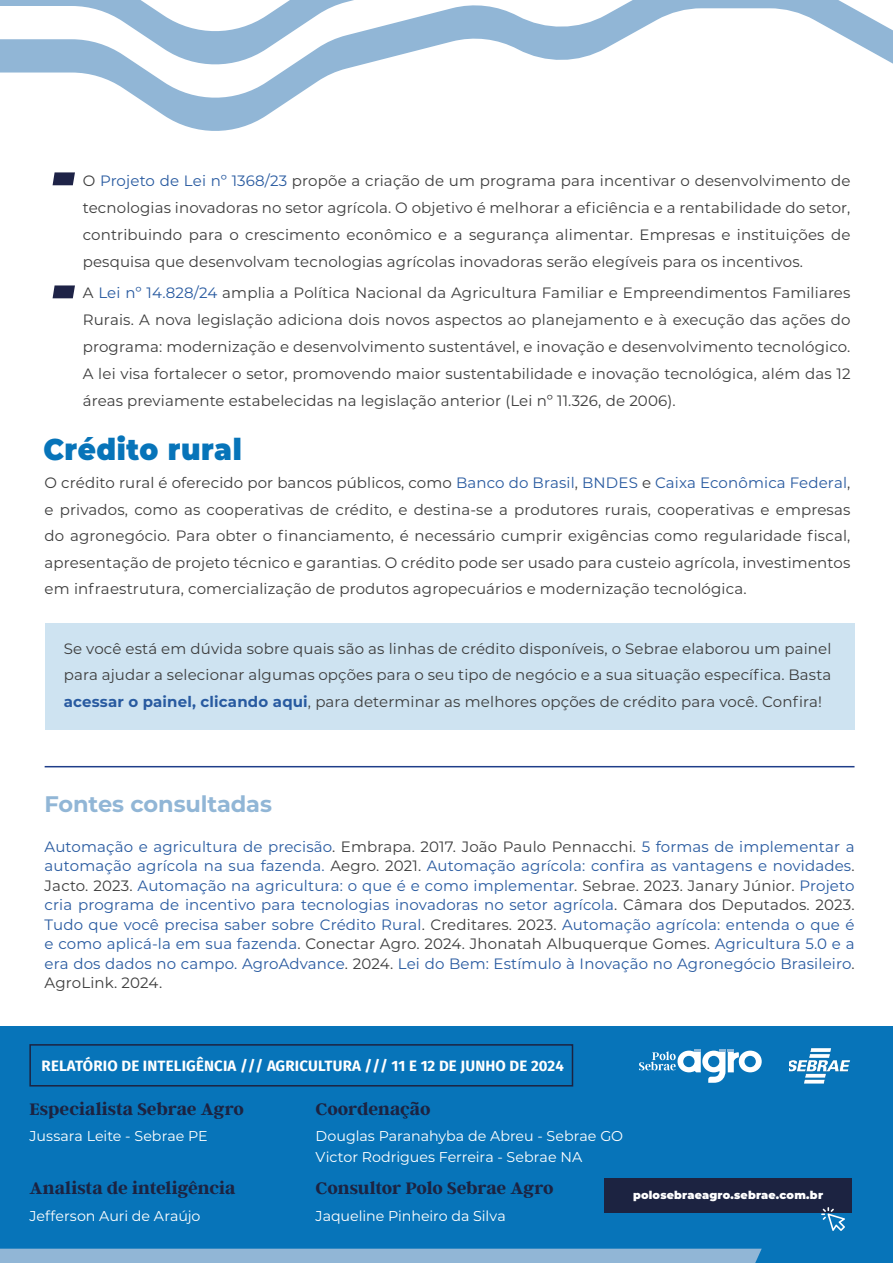
<style>
.page{position:relative;width:893px;height:1263px;background:#fff}
.page>*{position:absolute;margin:0;border:0;box-sizing:border-box;transform-origin:0 0}
.t1{font:900 30px "Montserrat";letter-spacing:.02em;color:#0774b9;scale:.93 1}
.t2{font:700 22.5px "Montserrat";letter-spacing:-.005em;color:#91b6d6}
.t3{font:700 18.6px "Argent CF";letter-spacing:-.005em;color:#1c2341}
.t4{font:15px/27px "Montserrat";letter-spacing:.01em;color:#3c3c3c;text-align:justify}
.t5{font:15px/19.5px "Montserrat";letter-spacing:.01em;color:#285aa0;text-align:justify}
.t6{font:700 15px "Fira Sans";letter-spacing:.01em;color:#fff}
.t7{font:15px "Fira Sans";letter-spacing:.01em;color:#fff}
.t8{font:14.25px/21.3px "Montserrat";color:#fff}
.t9{font:900 11.1px "Montserrat";letter-spacing:.02em;color:#fff}
.s1{color:#285aa0}
.s2{font-weight:700;color:#285aa0}
.s3{color:#3c3c3c}
</style>
<div class="page">
<svg style="left:0;top:70px;width:341px;height:61px"></svg>
<svg style="left:0;top:3px;width:893px;height:67px"></svg>
<svg style="left:0;top:0;width:844px;height:3px"></svg>
<hr style="left:45px;top:766px;width:809px;height:1px;background:#1f3d89">
<div style="left:0;top:1027px;width:893px;height:236px;background:#0774b9"></div>
<div style="left:45px;top:623px;width:809px;height:106px;background:#cee3f1"></div>
<div style="left:29px;top:1044px;width:544px;height:42px;border:2px solid #1c2341"></div>
<div style="left:0;top:1249px;width:762px;height:14px;background:#91b6d6"></div>
<img style="left:789px;top:1048px;width:61px;height:36px">
<svg style="left:639px;top:1049px;width:123px;height:34px"></svg>
<div style="left:604px;top:1178px;width:248px;height:35px;background:#1c2341"></div>
<svg style="left:821px;top:1207px;width:24px;height:24px"></svg>
<svg style="left:53px;top:172px;width:22px;height:13px"></svg>
<svg style="left:53px;top:285px;width:22px;height:13px"></svg>
<p class="t4" style="left:83px;top:166px;width:769px">O <span class="s1">Projeto de Lei nº 1368/23</span> propõe a criação de um programa para incentivar o desenvolvimento de tecnologias inovadoras no setor agrícola. O objetivo é melhorar a eficiência e a rentabilidade do setor, contribuindo para o crescimento econômico e a segurança alimentar. Empresas e instituições de pesquisa que desenvolvam tecnologias agrícolas inovadoras serão elegíveis para os incentivos.</p>
<p class="t4" style="left:83px;top:279px;width:769px">A <span class="s1">Lei nº 14.828/24</span> amplia a Política Nacional da Agricultura Familiar e Empreendimentos Familiares Rurais. A nova legislação adiciona dois novos aspectos ao planejamento e à execução das ações do programa: modernização e desenvolvimento sustentável, e inovação e desenvolvimento tecnológico.<br>A lei visa fortalecer o setor, promovendo maior sustentabilidade e inovação tecnológica, além das 12 áreas previamente estabelecidas na legislação anterior (Lei nº 11.326, de 2006).</p>
<h1 class="t1" style="left:43px;top:426px;width:215px">Crédito rural</h1>
<p class="t4" style="left:45px;top:469px;width:807px;line-height:26.5px">O crédito rural é oferecido por bancos públicos, como <span class="s1">Banco do Brasil</span>, <span class="s1">BNDES</span> e <span class="s1">Caixa Econômica Federal</span>, e privados, como as cooperativas de crédito, e destina-se a produtores rurais, cooperativas e empresas do agronegócio. Para obter o financiamento, é necessário cumprir exigências como regularidade fiscal, apresentação de projeto técnico e garantias. O crédito pode ser usado para custeio agrícola, investimentos em infraestrutura, comercialização de produtos agropecuários e modernização tecnológica.</p>
<p class="t4" style="left:64px;top:634px;width:769px;line-height:26.5px">Se você está em dúvida sobre quais são as linhas de crédito disponíveis, o Sebrae elaborou um painel para ajudar a selecionar algumas opções para o seu tipo de negócio e a sua situação específica. Basta <span class="s2">acessar o painel, clicando aqui</span>, para determinar as melhores opções de crédito para você. Confira!</p>
<h2 class="t2" style="left:45px;top:788px;width:229px">Fontes consultadas</h2>
<p class="t5" style="left:45px;top:836px;width:811px">Automação e agricultura de precisão<span class="s3">. Embrapa. 2017. João Paulo Pennacchi.</span> 5 formas de implementar a automação agrícola na sua fazenda. <span class="s3">Aegro. 2021.</span> Automação agrícola: confira as vantagens e novidades<span class="s3">.<br>Jacto. 2023.</span> Automação na agricultura: o que é e como implementar<span class="s3">. Sebrae. 2023. Janary Júnior.</span> Projeto cria programa de incentivo para tecnologias inovadoras no setor agrícola<span class="s3">. Câmara dos Deputados. 2023.<br></span>Tudo que você precisa saber sobre Crédito Rural<span class="s3">. Creditares. 2023.</span> Automação agrícola: entenda o que é e como aplicá-la em sua fazenda<span class="s3">. Conectar Agro. 2024. Jhonatah Albuquerque Gomes.</span> Agricultura 5.0 e a era dos dados no campo. AgroAdvance<span class="s3">. 2024.</span> Lei do Bem: Estímulo à Inovação no Agronegócio Brasileiro<span class="s3">.<br>AgroLink. 2024.</span></p>
<p class="t6" style="left:42px;top:1053px;width:524px">RELATÓRIO DE INTELIGÊNCIA /// AGRICULTURA /// 11 E 12 DE JUNHO DE 2024</p>
<p class="t3" style="left:29px;top:1099px;width:216px">Especialista Sebrae Agro</p>
<p class="t3" style="left:316px;top:1099px;width:116px">Coordenação</p>
<p class="t8" style="left:29px;top:1125px;width:180px">Jussara Leite - Sebrae PE</p>
<p class="t8" style="left:316px;top:1125px;width:309px">Douglas Paranahyba de Abreu - Sebrae GO<br>Victor Rodrigues Ferreira - Sebrae NA</p>
<p class="t3" style="left:29px;top:1178px;width:208px">Analista de inteligência</p>
<p class="t3" style="left:316px;top:1178px;width:240px">Consultor Polo Sebrae Agro</p>
<p class="t9" style="left:633px;top:1187px;width:191px">polosebraeagro.sebrae.com.br</p>
<p class="t8" style="left:29px;top:1204px;width:173px">Jefferson Auri de Araújo</p>
<p class="t7" style="left:60px;top:1213px;width:196px">RELATÓRIO DE INTELIGÊNCIA</p>
<p class="t8" style="left:316px;top:1204px;width:192px">Jaqueline Pinheiro da Silva</p>
</div>
